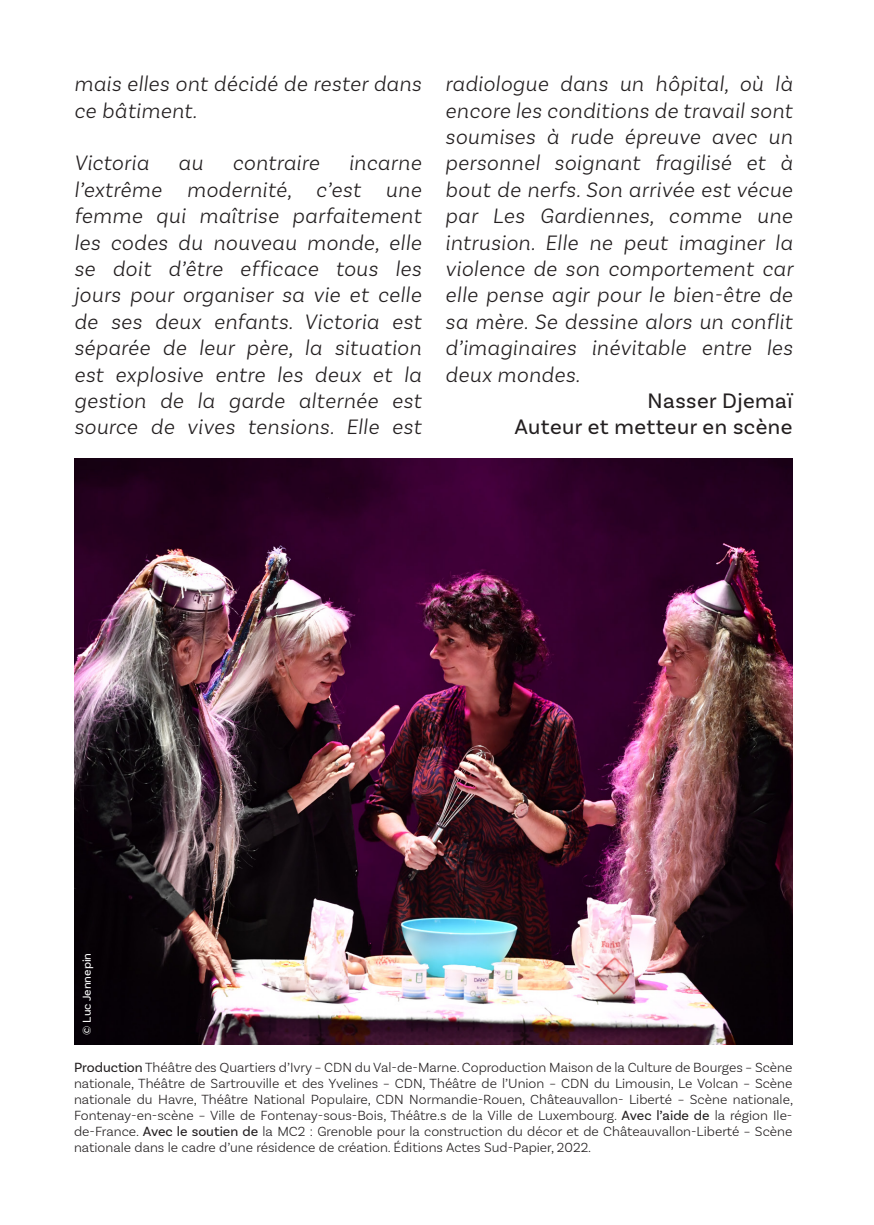
<style>
.page{position:relative;width:874px;height:1225px;background:#fff}
.page>*{position:absolute;margin:0;border:0;box-sizing:border-box;transform-origin:0 0}
.t1{font:italic 300 22px/26.4px "Basic Sans";letter-spacing:.02em;color:#231f20;text-align:justify}
.t2{font:22px "Basic Sans";letter-spacing:.02em;color:#231f20}
.Pa1{font:300 14px/16px "Basic Sans";color:#231f20;text-align:justify}
.t3{font:12px "Basic Sans";color:#fff}
.s1{font-weight:400}
</style>
<div class="page">
<img style="left:74px;top:459px;width:718px;height:585px">
<p class="t1" style="left:74px;top:70px;width:348px">mais elles ont décidé de rester dans ce bâtiment.</p>
<p class="t1" style="left:74px;top:150px;width:76px">Victoria</p>
<p class="t1" style="left:178px;top:150px;width:26px">au</p>
<p class="t1" style="left:232px;top:150px;width:88px">contraire</p>
<p class="t1" style="left:74px;top:150px;width:348px;text-indent:274px">incarne l’extrême modernité, c’est une femme qui maîtrise parfaitement les codes du nouveau monde, elle se doit d’être efficace tous les jours pour organiser sa vie et celle de ses deux enfants. Victoria est séparée de leur père, la situation est explosive entre les deux et la gestion de la garde alternée est source de vives tensions. Elle est</p>
<p class="t1" style="left:445px;top:70px;width:349px">radiologue dans un hôpital, où là encore les conditions de travail sont soumises à rude épreuve avec un personnel soignant fragilisé et à bout de nerfs. Son arrivée est vécue par Les Gardiennes, comme une intrusion. Elle ne peut imaginer la violence de son comportement car elle pense agir pour le bien-être de sa mère. Se dessine alors un conflit d’imaginaires inévitable entre les deux mondes.</p>
<p class="t2" style="left:647px;top:387px;width:146px">Nasser Djemaï</p>
<p class="t2" style="left:514px;top:414px;width:279px">Auteur et metteur en scène</p>
<p class="t3" style="left:80px;top:1034px;width:83px;rotate:-90deg">© Luc Jennepin</p>
<p class="Pa1" style="left:74px;top:1059px;width:720px"><span class="s1">Production</span> Théâtre des Quartiers d’Ivry – CDN du Val-de-Marne. Coproduction Maison de la Culture de Bourges – Scène nationale, Théâtre de Sartrouville et des Yvelines – CDN, Théâtre de l’Union – CDN du Limousin, Le Volcan – Scène nationale du Havre, Théâtre National Populaire, CDN Normandie-Rouen, Châteauvallon- Liberté – Scène nationale, Fontenay-en-scène – Ville de Fontenay-sous-Bois, Théâtre.s de la Ville de Luxembourg. <span class="s1">Avec l’aide de</span> la région Ile&shy;de-France. <span class="s1">Avec le soutien de</span> la MC2 : Grenoble pour la construction du décor et de Châteauvallon-Liberté – Scène nationale dans le cadre d’une résidence de création. Éditions Actes Sud-Papier, 2022.</p>
</div>
